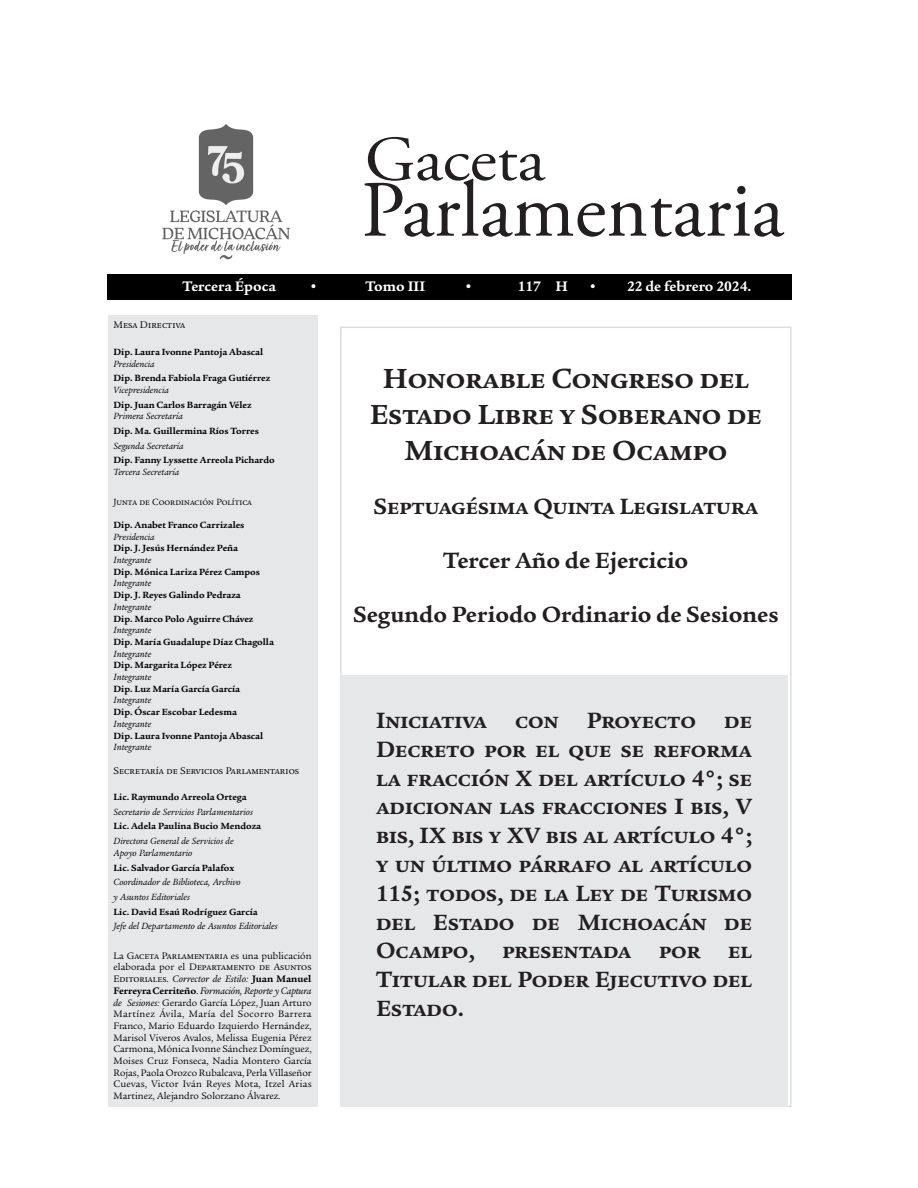
<style>
.page{position:relative;width:918px;height:1188px;background:#fff}
.page>*{position:absolute;margin:0;border:0;box-sizing:border-box;transform-origin:0 0}
.cbz{font:700 30px/36px "Legacy Serif ITC Std";color:#231f20;text-align:center}
.Normal_rtf_189{font:700 24px/28.8px "Legacy Serif ITC Std";color:#231f20;text-align:justify}
.cbz-2{font:700 24px "Legacy Serif ITC Std";color:#231f20}
.t1{font:700 15px "Legacy Serif ITC Std";color:#fff}
.t2{font:10.5px "Legacy Serif ITC Std";color:#000001}
.t3{font:10.2px/11.7px "Legacy Serif ITC Std";color:#000001;text-align:justify}
.Normal_rtf_14{font:700 9.75px "Legacy Serif ITC Std";color:#000001}
.t4{font:italic 9.75px/11.7px "Legacy Serif ITC Std";color:#000001}
.t5{font:9.75px "Legacy Serif ITC Std";color:#000001}
.s1{font-style:italic}
.s2{font-weight:700}
</style>
<div class="page">
<div style="left:108px;top:274px;width:684px;height:25px;background:#000"></div>
<svg style="left:364px;top:137px;width:420px;height:100px"></svg>
<div style="left:108px;top:315px;width:210px;height:792px;background:#e6e7e9"></div>
<div style="left:340px;top:675px;width:448px;height:432px;background:#e6e7e9"></div>
<img style="left:162px;top:124px;width:128px;height:136px">
<p class="t1" style="left:183px;top:277px;width:95px">Tercera Época</p>
<p class="t1" style="left:309px;top:277px;width:11px">•</p>
<p class="t1" style="left:366px;top:277px;width:61px">Tomo III</p>
<p class="t1" style="left:464px;top:277px;width:11px">•</p>
<p class="t1" style="left:518px;top:277px;width:52px">117 H</p>
<p class="t1" style="left:588px;top:277px;width:165px">• 22 de febrero 2024.</p>
<p class="t2" style="left:114px;top:319px;width:73px">Mesa Directiva</p>
<p class="Normal_rtf_14" style="left:114px;top:346px;width:151px">Dip. Laura Ivonne Pantoja Abascal</p>
<p class="t4" style="left:114px;top:358px;width:43px">Presidencia</p>
<p class="Normal_rtf_14" style="left:114px;top:372px;width:158px">Dip. Brenda Fabiola Fraga Gutiérrez</p>
<p class="t4" style="left:114px;top:384px;width:57px">Vicepresidencia</p>
<p class="Normal_rtf_14" style="left:114px;top:399px;width:140px">Dip. Juan Carlos Barragán Vélez</p>
<p class="t4" style="left:114px;top:411px;width:71px">Primera Secretaría</p>
<p class="Normal_rtf_14" style="left:114px;top:425px;width:147px">Dip. Ma. Guillermina Ríos Torres</p>
<p class="t4" style="left:114px;top:440px;width:72px">Segunda Secretaría</p>
<p class="Normal_rtf_14" style="left:114px;top:455px;width:163px">Dip. Fanny Lyssette Arreola Pichardo</p>
<p class="t4" style="left:114px;top:466px;width:67px">Tercera Secretaría</p>
<p class="t5" style="left:114px;top:496px;width:140px">Junta de Coordinación Política</p>
<p class="Normal_rtf_14" style="left:114px;top:519px;width:132px">Dip. Anabet Franco Carrizales</p>
<p class="t4" style="left:114px;top:531px;width:43px">Presidencia</p>
<p class="Normal_rtf_14" style="left:114px;top:543px;width:126px">Dip. J. Jesús Hernández Peña</p>
<p class="t4" style="left:114px;top:554px;width:39px">Integrante</p>
<p class="Normal_rtf_14" style="left:114px;top:566px;width:148px">Dip. Mónica Lariza Pérez Campos</p>
<p class="t4" style="left:114px;top:578px;width:39px">Integrante</p>
<p class="Normal_rtf_14" style="left:114px;top:589px;width:129px">Dip. J. Reyes Galindo Pedraza</p>
<p class="t4" style="left:114px;top:601px;width:39px">Integrante</p>
<p class="Normal_rtf_14" style="left:114px;top:613px;width:141px">Dip. Marco Polo Aguirre Chávez</p>
<p class="t4" style="left:114px;top:624px;width:39px">Integrante</p>
<p class="Normal_rtf_14" style="left:114px;top:636px;width:162px">Dip. María Guadalupe Díaz Chagolla</p>
<p class="t4" style="left:114px;top:648px;width:39px">Integrante</p>
<p class="Normal_rtf_14" style="left:114px;top:660px;width:120px">Dip. Margarita López Pérez</p>
<p class="t4" style="left:114px;top:671px;width:39px">Integrante</p>
<p class="Normal_rtf_14" style="left:114px;top:683px;width:128px">Dip. Luz María García García</p>
<p class="t4" style="left:114px;top:695px;width:39px">Integrante</p>
<p class="Normal_rtf_14" style="left:114px;top:706px;width:125px">Dip. Óscar Escobar Ledesma</p>
<p class="t4" style="left:114px;top:718px;width:39px">Integrante</p>
<p class="Normal_rtf_14" style="left:114px;top:730px;width:151px">Dip. Laura Ivonne Pantoja Abascal</p>
<p class="t4" style="left:114px;top:741px;width:39px">Integrante</p>
<p class="t2" style="left:114px;top:764px;width:187px">Secretaría de Servicios Parlamentarios</p>
<p class="Normal_rtf_14" style="left:114px;top:791px;width:135px">Lic. Raymundo Arreola Ortega</p>
<p class="t4" style="left:114px;top:806px;width:141px">Secretario de Servicios Parlamentarios</p>
<p class="Normal_rtf_14" style="left:114px;top:821px;width:149px">Lic. Adela Paulina Bucio Mendoza</p>
<p class="t4" style="left:114px;top:835px;width:122px">Directora General de Servicios de<br>Apoyo Parlamentario</p>
<p class="Normal_rtf_14" style="left:114px;top:862px;width:122px">Lic. Salvador García Palafox</p>
<p class="t4" style="left:114px;top:876px;width:129px">Coordinador de Biblioteca, Archivo</p>
<p class="t4" style="left:114px;top:891px;width:78px">y Asuntos Editoriales</p>
<p class="Normal_rtf_14" style="left:114px;top:906px;width:146px">Lic. David Esaú Rodríguez García</p>
<p class="t4" style="left:114px;top:921px;width:166px">Jefe del Departamento de Asuntos Editoriales</p>
<p class="t3" style="left:114px;top:950px;width:200px">La Gaceta Parlamentaria es una publicación elaborada por el Departamento de Asuntos Editoriales. <span class="s1">Corrector de Estilo:</span> <span class="s2">Juan Manuel Ferreyra Cerriteño</span>. <span class="s1">Formación, Reporte y Captura de Sesiones:</span> Gerardo García López, Juan Arturo Martínez Ávila, María del Socorro Barrera Franco, Mario Eduardo Izquierdo Hernández, Marisol Viveros Avalos, Melissa Eugenia Pérez Carmona, Mónica Ivonne Sánchez Domínguez, Moises Cruz Fonseca, Nadia Montero García Rojas, Paola Orozco Rubalcava, Perla Villaseñor Cuevas, Victor Iván Reyes Mota, Itzel Arias Martinez, Alejandro Solorzano Álvarez.</p>
<p class="cbz" style="left:370px;top:361px;width:394px">Honorable Congreso del<br>Estado Libre y Soberano de<br>Michoacán de Ocampo</p>
<p class="cbz-2" style="left:373px;top:492px;width:386px">Septuagésima Quinta Legislatura</p>
<p class="cbz-2" style="left:443px;top:546px;width:247px">Tercer Año de Ejercicio</p>
<p class="cbz-2" style="left:353px;top:600px;width:427px">Segundo Periodo Ordinario de Sesiones</p>
<p class="Normal_rtf_189" style="left:376px;top:706px;width:377px">Iniciativa con Proyecto de Decreto por el que se reforma la fracción X del artículo 4°; se adicionan las fracciones I bis, V bis, IX bis y XV bis al artículo 4°; y un último párrafo al artículo 115; todos, de la Ley de Turismo del Estado de Michoacán de Ocampo, presentada por el Titular del Poder Ejecutivo del Estado.</p>
</div>
